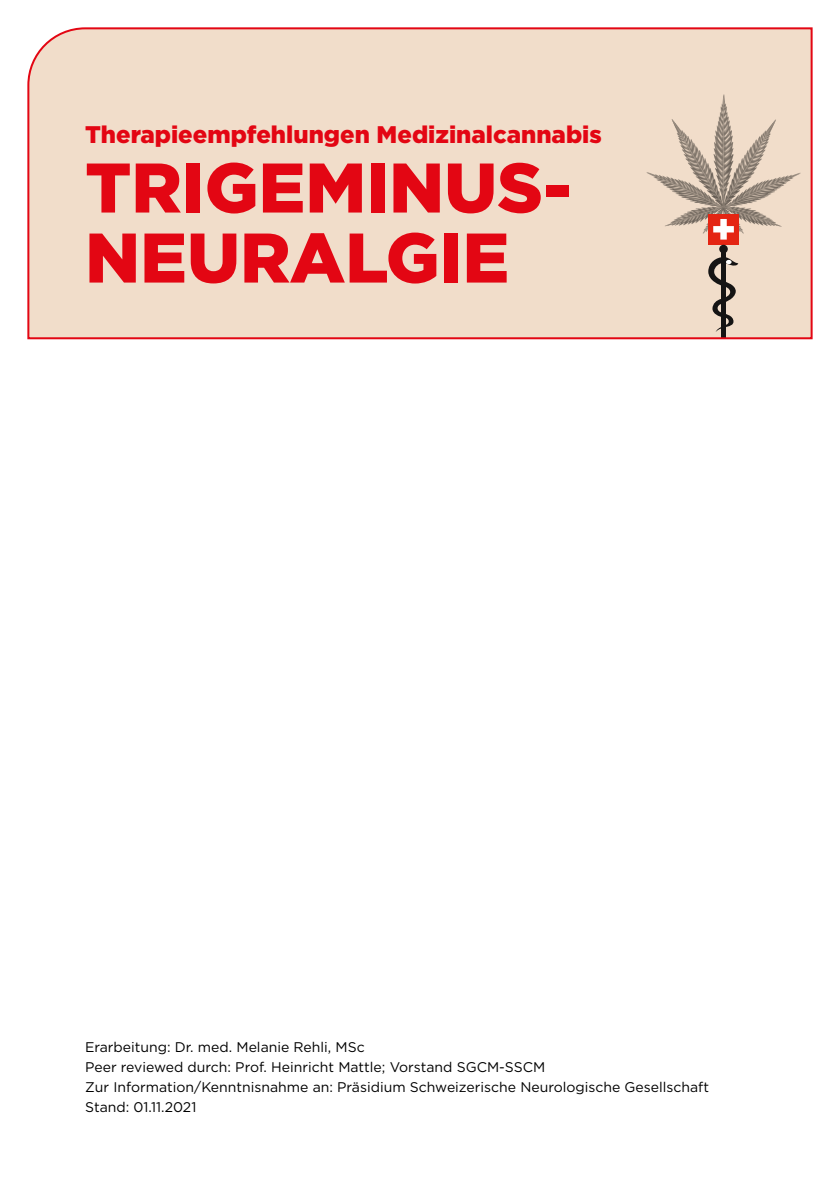
<style>
.page{position:relative;width:840px;height:1191px;background:#fff}
.page>*{position:absolute;margin:0;border:0;box-sizing:border-box;transform-origin:0 0}
.t1{font:900 70px/70px "Gotham";color:#e30613}
.t2{font:900 24px "Gotham";color:#e30613}
.t3{font:14px/20px "Gotham";color:#000}
</style>
<div class="page">
<div style="left:27px;top:27px;width:786px;height:313px;background:#f1ddca"></div>
<h2 class="t2" style="left:85px;top:117px;width:518px">Therapieempfehlungen Medizinalcannabis</h2>
<h1 class="t1" style="left:85px;top:152px;width:487px">TRIGEMINUS-<br>NEURALGIE</h1>
<p class="t3" style="left:85px;top:1036px;width:625px">Erarbeitung: Dr. med. Melanie Rehli, MSc<br>Peer reviewed durch: Prof. Heinricht Mattle; Vorstand SGCM-SSCM<br>Zur Information/Kenntnisnahme an: Präsidium Schweizerische Neurologische Gesellschaft Stand: 01.11.2021</p>
</div>
